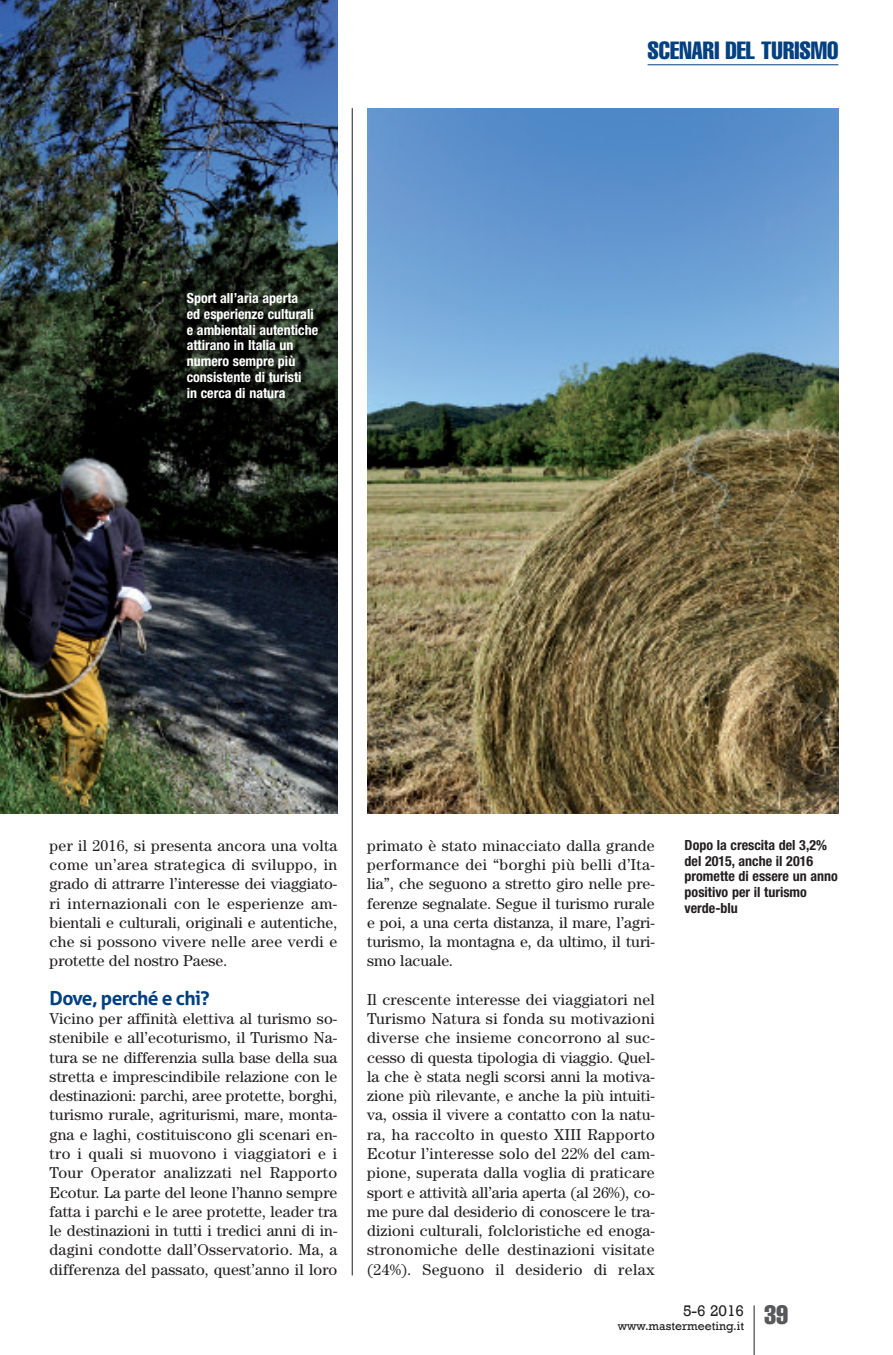
<style>
.page{position:relative;width:893px;height:1355px;background:#fff}
.page>*{position:absolute;margin:0;border:0;box-sizing:border-box;transform-origin:0 0}
.t1{font:extra-condensed 24.5px "Helvetica";color:#014081}
.t2{font:700 19.25px "Aller";letter-spacing:-.035em;color:#014081}
.t3{font:15.75px/19.2px "Century";letter-spacing:.01em;color:#231f20;text-align:justify}
.t4{font:15.75px "Rockwell";color:#231f20}
.t5{font:700 condensed 14px/15.8px "Helvetica Neue";color:#fff}
.t6{font:700 condensed 14px/15.8px "Helvetica Neue";color:#231f20}
.t7{font:12.25px "Rockwell";color:#231f20}
</style>
<div class="page">
<img style="left:0;top:0;width:337px;height:813px">
<hr style="left:754px;top:1305px;width:1px;height:49px;background:#231f20">
<hr style="left:648px;top:64px;width:190px;height:1px;background:#014081">
<hr style="left:352px;top:108px;width:1px;height:1167px;background:#231f20">
<img style="left:367px;top:108px;width:471px;height:705px">
<p class="t5" style="left:187px;top:291px;width:133px">Sport all’aria aperta<br>ed esperienze culturali e ambientali autentiche attirano in Italia un numero sempre più consistente di turisti<br>in cerca di natura</p>
<h1 class="t1" style="left:648px;top:42px;width:192px">SCENARI DEL TURISMO</h1>
<p class="t3" style="left:50px;top:837px;width:289px">per il 2016, si presenta ancora una volta come un’area strategica di sviluppo, in grado di attrarre l’interesse dei viaggiato&shy;ri internazionali con le esperienze am&shy;bientali e culturali, originali e autentiche, che si possono vivere nelle aree verdi e protette del nostro Paese.</p>
<p class="t2" style="left:50px;top:986px;width:162px">Dove, perché e chi?</p>
<p class="t3" style="left:50px;top:1010px;width:289px">Vicino per affinità elettiva al turismo so&shy;stenibile e all’ecoturismo, il Turismo Na&shy;tura se ne differenzia sulla base della sua stretta e imprescindibile relazione con le destinazioni: parchi, aree protette, borghi, turismo rurale, agriturismi, mare, monta&shy;gna e laghi, costituiscono gli scenari en&shy;tro i quali si muovono i viaggiatori e i Tour Operator analizzati nel Rapporto Ecotur. La parte del leone l’hanno sempre fatta i parchi e le aree protette, leader tra le destinazioni in tutti i tredici anni di in&shy;dagini condotte dall’Osservatorio. Ma, a differenza del passato, quest’anno il loro</p>
<p class="t3" style="left:367px;top:837px;width:289px">primato è stato minacciato dalla grande performance dei “borghi più belli d’Ita&shy;lia”, che seguono a stretto giro nelle pre&shy;ferenze segnalate. Segue il turismo rurale e poi, a una certa distanza, il mare, l’agri&shy;turismo, la montagna e, da ultimo, il turi&shy;smo lacuale.</p>
<p class="t3" style="left:367px;top:991px;width:289px">Il crescente interesse dei viaggiatori nel Turismo Natura si fonda su motivazioni diverse che insieme concorrono al suc&shy;cesso di questa tipologia di viaggio. Quel&shy;la che è stata negli scorsi anni la motiva&shy;zione più rilevante, e anche la più intuiti&shy;va, ossia il vivere a contatto con la natu&shy;ra, ha raccolto in questo XIII Rapporto Ecotur l’interesse solo del 22% del cam&shy;pione, superata dalla voglia di praticare sport e attività all’aria aperta (al 26%), co&shy;me pure dal desiderio di conoscere le tra&shy;dizioni culturali, folcloristiche ed enoga&shy;stronomiche delle destinazioni visitate (24%). Seguono il desiderio di relax</p>
<p class="t6" style="left:685px;top:838px;width:155px">Dopo la crescita del 3,2% del 2015, anche il 2016 promette di essere un anno positivo per il turismo verde-blu</p>
<p class="t7" style="left:618px;top:1318px;width:172px">www.mastermeeting.it <sup>39</sup></p>
<p class="t4" style="left:683px;top:1300px;width:63px">5-6 2016</p>
</div>
